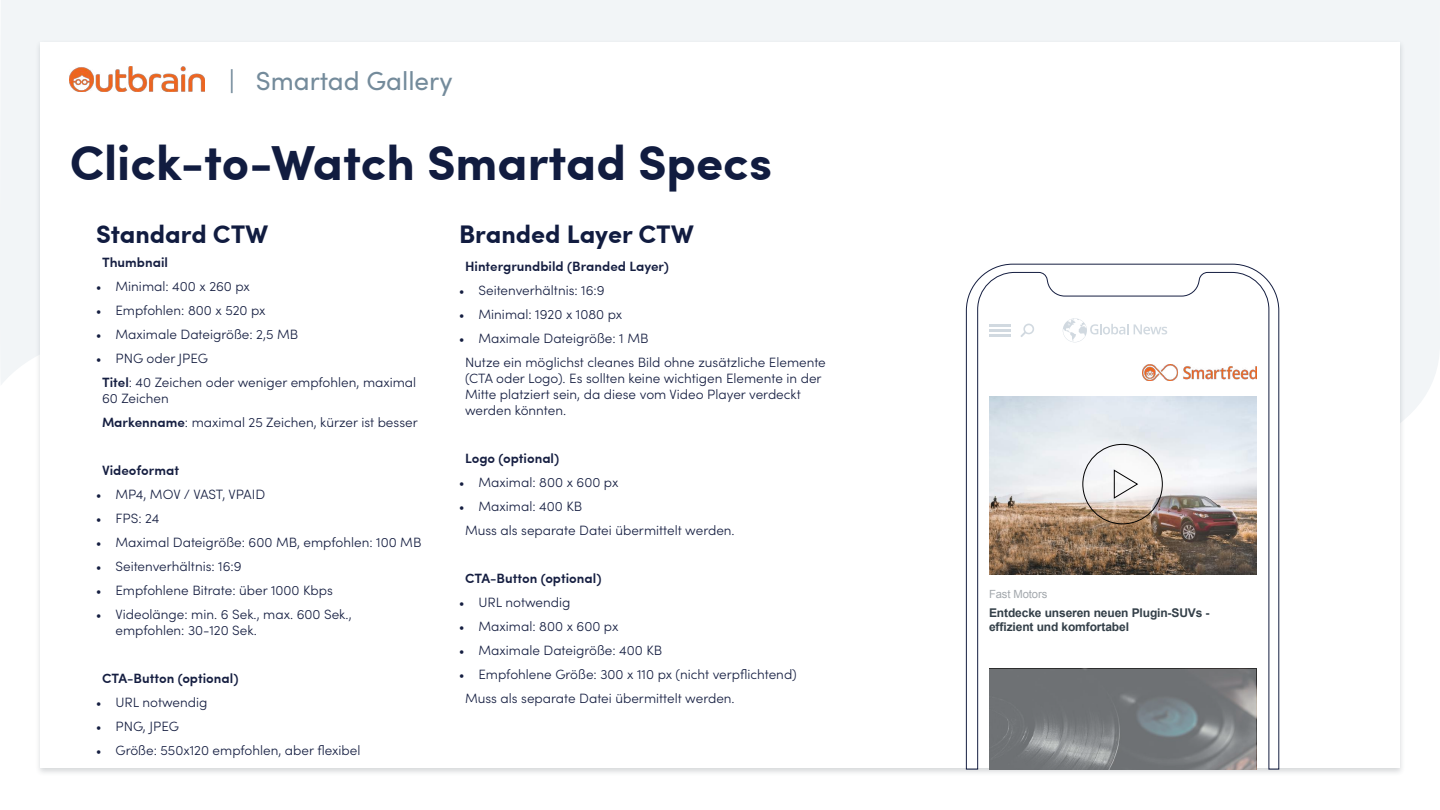
<style>
.page{position:relative;width:1440px;height:810px;background:#fff}
.page>*{position:absolute;margin:0;border:0;box-sizing:border-box;transform-origin:0 0}
.t1{font:700 49.28px "Sofia Pro";color:#111c40}
.t2{font:26.17px "Sofia Pro";color:#748b9b}
.t3{font:700 25.5px "Sofia Pro";color:#111c40}
.t4{font:300 13.5px/24px "Sofia Pro";color:#151e41}
.t5{font:600 13.5px "Sofia Pro";color:#151e41}
.t6{font:700 12px/14.2px "Arial";letter-spacing:-.01em;color:#333f48}
.t7{font:11.25px "Arial";letter-spacing:-.01em;color:#a3a8ad}
.s1{font-family:"Minion Pro";font-weight:400}
.s2{font-weight:600}
</style>
<div class="page">
<div style="left:0;top:0;width:1440px;height:418px;background:#f2f5f7"></div>
<div style="left:35px;top:40px;width:1370px;height:737px;background:#323d47;opacity:.2"></div>
<div style="left:40px;top:42px;width:1360px;height:726px;background:#fff"></div>
<img style="left:70px;top:67px;width:135px;height:25px">
<svg style="left:966px;top:263px;width:314px;height:507px"></svg>
<svg style="left:989px;top:669px;width:267px;height:101px;background:#787c7e"></svg>
<div style="left:1082px;top:444px;width:81px;height:80px;border:1px solid #000;border-radius:50%"></div>
<svg style="left:1113px;top:469px;width:26px;height:30px"></svg>
<img style="left:1142px;top:365px;width:114px;height:15px">
<svg style="left:1063px;top:318px;width:104px;height:24px"></svg>
<svg style="left:1020px;top:324px;width:14px;height:13px"></svg>
<hr style="left:989px;top:324px;width:22px;height:2px;background:#d1d9e0">
<hr style="left:989px;top:329px;width:22px;height:3px;background:#d1d9e0">
<hr style="left:989px;top:335px;width:22px;height:2px;background:#d1d9e0">
<h2 class="t2" style="left:229px;top:62px;width:225px">| Smartad Gallery</h2>
<h1 class="t1" style="left:70px;top:125px;width:704px">Click-to-Watch Smartad Specs</h1>
<h3 class="t3" style="left:96px;top:215px;width:174px">Standard CTW</h3>
<h3 class="t3" style="left:459px;top:215px;width:236px">Branded Layer CTW</h3>
<p class="t5" style="left:102px;top:252px;width:68px">Thumbnail</p>
<p class="t4" style="left:96px;top:274px;width:155px"><span class="s1">•</span> Minimal: 400 x 260 px</p>
<p class="t4" style="left:96px;top:298px;width:171px"><span class="s1">•</span> Empfohlen: 800 x 520 px</p>
<p class="t4" style="left:96px;top:322px;width:204px"><span class="s1">•</span> Maximale Dateigröße: 2,5 MB</p>
<p class="t4" style="left:102px;top:346px;width:316px;text-indent:-6px"><span class="s1">•</span> PNG oder JPEG<br><span class="s2">Titel</span>: 40 Zeichen oder weniger empfohlen, maximal</p>
<p class="t4" style="left:102px;top:386px;width:317px">60 Zeichen<br><span class="s2">Markenname</span>: maximal 25 Zeichen, kürzer ist besser</p>
<p class="t5" style="left:102px;top:460px;width:79px">Videoformat</p>
<p class="t4" style="left:96px;top:482px;width:171px"><span class="s1">•</span> MP4, MOV / VAST, VPAID</p>
<p class="t4" style="left:96px;top:506px;width:65px"><span class="s1">•</span> FPS: 24</p>
<p class="t4" style="left:96px;top:530px;width:327px"><span class="s1">•</span> Maximal Dateigröße: 600 MB, empfohlen: 100 MB</p>
<p class="t4" style="left:96px;top:554px;width:147px"><span class="s1">•</span> Seitenverhältnis: 16:9</p>
<p class="t4" style="left:96px;top:578px;width:238px"><span class="s1">•</span> Empfohlene Bitrate: über 1000 Kbps</p>
<p class="t4" style="left:116px;top:606px;width:238px;line-height:15.8px;text-indent:-20px"><span class="s1">•</span> Videolänge: min. 6 Sek., max. 600 Sek., empfohlen: 30-120 Sek.</p>
<p class="t5" style="left:102px;top:668px;width:138px">CTA-Button (optional)</p>
<p class="t4" style="left:96px;top:689px;width:113px"><span class="s1">•</span> URL notwendig</p>
<p class="t4" style="left:96px;top:713px;width:84px"><span class="s1">•</span> PNG, JPEG</p>
<p class="t4" style="left:96px;top:737px;width:266px"><span class="s1">•</span> Größe: 550x120 empfohlen, aber flexibel</p>
<p class="t5" style="left:465px;top:256px;width:205px">Hintergrundbild (Branded Layer)</p>
<p class="t4" style="left:459px;top:278px;width:147px"><span class="s1">•</span> Seitenverhältnis: 16:9</p>
<p class="t4" style="left:459px;top:302px;width:165px"><span class="s1">•</span> Minimal: 1920 x 1080 px</p>
<p class="t4" style="left:465px;top:326px;width:362px;text-indent:-6px"><span class="s1">•</span> Maximale Dateigröße: 1 MB<br>Nutze ein möglichst cleanes Bild ohne zusätzliche Elemente</p>
<p class="t4" style="left:465px;top:370px;width:358px;line-height:15.8px">(CTA oder Logo). Es sollten keine wichtigen Elemente in der<br>Mitte platziert sein, da diese vom Video Player verdeckt werden könnten.</p>
<p class="t5" style="left:465px;top:448px;width:96px">Logo (optional)</p>
<p class="t4" style="left:459px;top:469px;width:161px"><span class="s1">•</span> Maximal: 800 x 600 px</p>
<p class="t4" style="left:465px;top:493px;width:271px;text-indent:-6px"><span class="s1">•</span> Maximal: 400 KB<br>Muss als separate Datei übermittelt werden.</p>
<p class="t5" style="left:465px;top:568px;width:138px">CTA-Button (optional)</p>
<p class="t4" style="left:459px;top:589px;width:113px"><span class="s1">•</span> URL notwendig</p>
<p class="t4" style="left:459px;top:613px;width:161px"><span class="s1">•</span> Maximal: 800 x 600 px</p>
<p class="t4" style="left:459px;top:637px;width:205px"><span class="s1">•</span> Maximale Dateigröße: 400 KB</p>
<p class="t4" style="left:465px;top:661px;width:333px;text-indent:-6px"><span class="s1">•</span> Empfohlene Größe: 300 x 110 px (nicht verpflichtend)<br>Muss als separate Datei übermittelt werden.</p>
<p class="t7" style="left:989px;top:587px;width:60px">Fast Motors</p>
<p class="t6" style="left:989px;top:606px;width:222px">Entdecke unseren neuen Plugin-SUVs - effizient und komfortabel</p>
</div>
